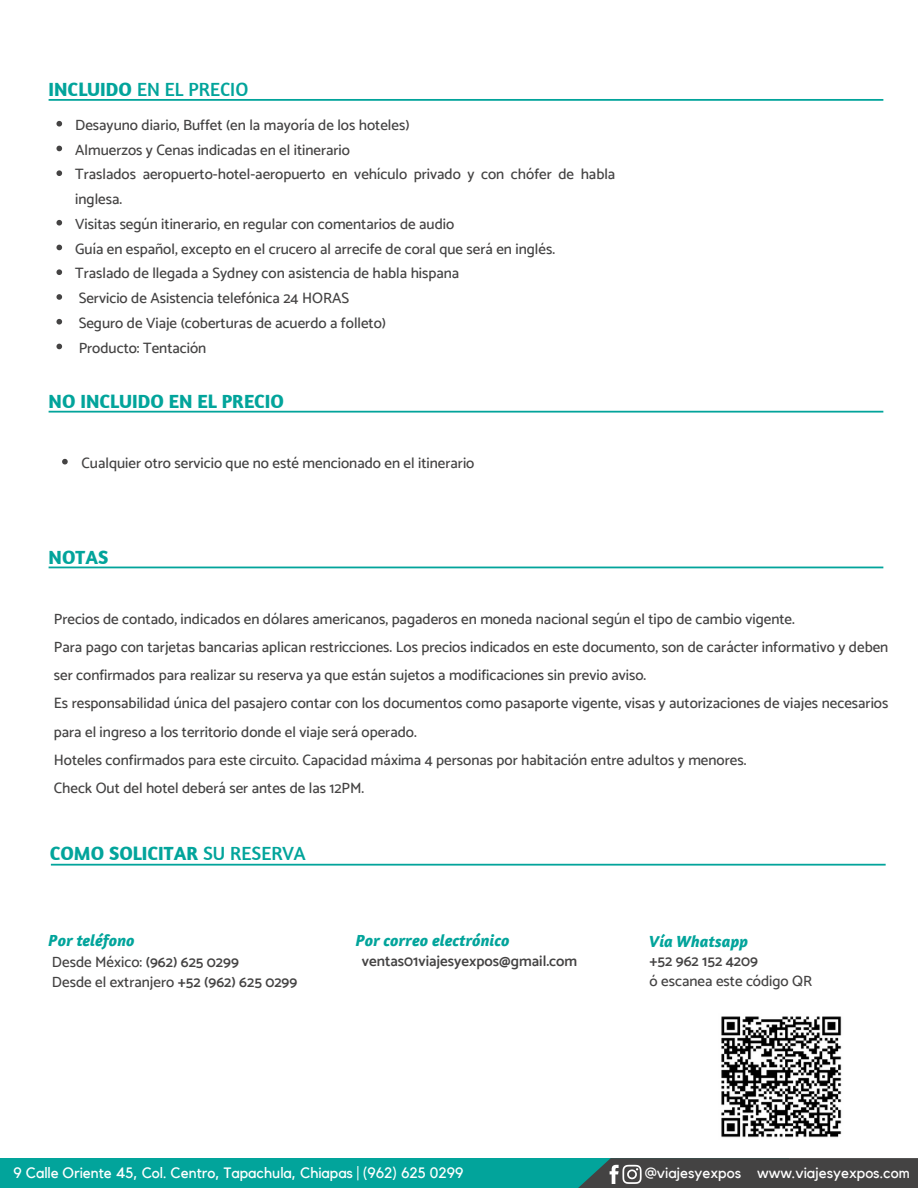
<style>
.page{position:relative;width:918px;height:1188px;background:#fff}
.page>*{position:absolute;margin:0;border:0;box-sizing:border-box;transform-origin:0 0}
.t1{font:700 19.5px "Amaranth";color:#02a49b}
.t2{font:19.5px "Amaranth";color:#02a49b}
.t3{font:italic 700 16.5px "Amaranth";color:#02a49b}
.t4{font:500 15px/24.8px "Catamaran";color:#444343}
.t5{font:15px "Kollektif";color:#fff}
.t6{font:600 15px "Catamaran";color:#444343}
.s1{font-weight:700}
.s2{font-weight:400}
.s3{font-weight:600}
</style>
<div class="page">
<div style="left:0;top:1158px;width:788px;height:30px;background:#02a49b"></div>
<svg style="left:578px;top:1158px;width:340px;height:30px;background:#454c4c"></svg>
<svg style="left:49px;top:567px;width:834px;height:1px"></svg>
<img style="left:721px;top:1016px;width:121px;height:122px">
<svg style="left:51px;top:864px;width:835px;height:2px;background:#37b7b0"></svg>
<svg style="left:56px;top:121px;width:6px;height:6px"></svg>
<svg style="left:56px;top:146px;width:6px;height:5px"></svg>
<svg style="left:56px;top:170px;width:6px;height:6px"></svg>
<svg style="left:56px;top:220px;width:6px;height:6px"></svg>
<svg style="left:56px;top:245px;width:6px;height:5px"></svg>
<svg style="left:56px;top:269px;width:6px;height:6px"></svg>
<svg style="left:56px;top:294px;width:6px;height:6px"></svg>
<svg style="left:56px;top:319px;width:6px;height:6px"></svg>
<svg style="left:56px;top:344px;width:6px;height:5px"></svg>
<svg style="left:62px;top:459px;width:6px;height:5px"></svg>
<svg style="left:49px;top:99px;width:834px;height:2px;background:#1dada5"></svg>
<svg style="left:49px;top:411px;width:834px;height:2px;background:#39b7b0"></svg>
<h1 class="t2" style="left:49px;top:77px;width:201px"><span class="s1">INCLUIDO</span> EN EL PRECIO</h1>
<p class="t4" style="left:75px;top:112px;width:542px">Desayuno diario, Buffet (en la mayoría de los hoteles)<br>Almuerzos y Cenas indicadas en el itinerario<br>Traslados aeropuerto-hotel-aeropuerto en vehículo privado y con chófer de habla inglesa.<br>Visitas según itinerario, en regular con comentarios de audio<br>Guía en español, excepto en el crucero al arrecife de coral que será en inglés.<br>Traslado de llegada a Sydney con asistencia de habla hispana<br>Servicio de Asistencia telefónica 24 HORAS<br>Seguro de Viaje (coberturas de acuerdo a folleto)<br>Producto: Tentación</p>
<h1 class="t1" style="left:49px;top:389px;width:237px">NO INCLUIDO EN EL PRECIO</h1>
<p class="t4" style="left:82px;top:450px;width:394px">Cualquier otro servicio que no esté mencionado en el itinerario</p>
<h1 class="t1" style="left:49px;top:544px;width:61px">NOTAS</h1>
<p class="t4" style="left:54px;top:605px;width:836px;line-height:28.2px">Precios de contado, indicados en dólares americanos, pagaderos en moneda nacional según el tipo de cambio vigente.<br>Para pago con tarjetas bancarias aplican restricciones. Los precios indicados en este documento, son de carácter informativo y deben ser confirmados para realizar su reserva ya que están sujetos a modificaciones sin previo aviso.<br>Es responsabilidad única del pasajero contar con los documentos como pasaporte vigente, visas y autorizaciones de viajes necesarios para el ingreso a los territorio donde el viaje será operado.<br>Hoteles confirmados para este circuito. Capacidad máxima 4 personas por habitación entre adultos y menores.<br>Check Out del hotel deberá ser antes de las 12PM.</p>
<h1 class="t1" style="left:50px;top:841px;width:257px">COMO SOLICITAR <span class="s2">SU RESERVA</span></h1>
<p class="t3" style="left:49px;top:930px;width:87px">Por teléfono</p>
<p class="t4" style="left:52px;top:952px;width:247px;line-height:20.2px">Desde México: <span class="s3">(962) 625 0299<br></span>Desde el extranjero <span class="s3">+52 (962) 625 0299</span></p>
<p class="t6" style="left:650px;top:952px;width:110px">+52 962 152 4209</p>
<p class="t3" style="left:356px;top:930px;width:155px">Por correo electrónico</p>
<p class="t6" style="left:362px;top:952px;width:217px">ventas01viajesyexpos@gmail.com</p>
<p class="t3" style="left:650px;top:932px;width:100px">Vía Whatsapp</p>
<p class="t4" style="left:650px;top:968px;width:164px">ó escanea este código QR</p>
<p class="t5" style="left:14px;top:1166px;width:451px">9 Calle Oriente 45, Col. Centro, Tapachula, Chiapas | (962) 625 0299</p>
<p class="t5" style="left:645px;top:1166px;width:267px">@viajesyexpos www.viajesyexpos.com</p>
</div>
